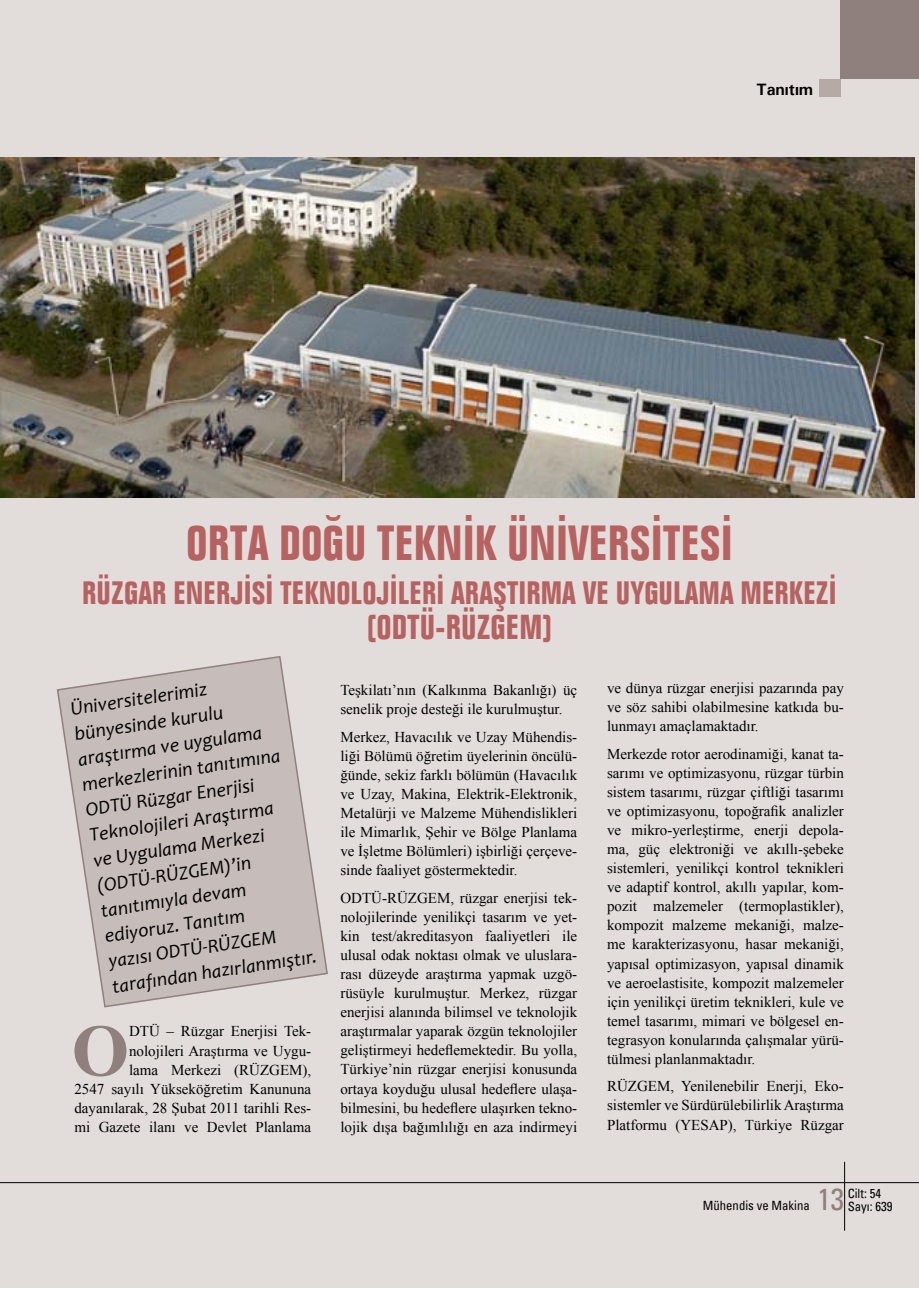
<style>
.page{position:relative;width:919px;height:1289px;background:#fff}
.page>*{position:absolute;margin:0;border:0;box-sizing:border-box;transform-origin:0 0}
.t1{font:700 73.95px "Times New Roman";color:#8f807d}
.t2{font:700 condensed 48px "Folio BT";color:#b66260}
.t3{font:700 condensed 33.75px "Folio BT";color:#b66260}
.t4{font:700 condensed 31.5px "Folio BT";color:#b66260}
.t5{font:condensed 30px "Univers";color:#8f807d}
.t6{font:italic 19.5px/25.5px "Candara";color:#000}
.t7{font:700 16.5px "Univers";color:#000}
.t8{font:15px/19px "Times New Roman";color:#000;text-align:justify}
.t9{font:condensed 12.75px "Univers";color:#000}
</style>
<div class="page">
<div style="left:0;top:1px;width:918px;height:1287px;background:#e2dddb"></div>
<div style="left:840px;top:0;width:78px;height:79px;background:#8f807d"></div>
<div style="left:819px;top:79px;width:21px;height:18px;background:#b6aaa7"></div>
<hr style="left:0;top:1182px;width:918px;height:1px;background:#000">
<hr style="left:844px;top:1161px;width:1px;height:69px;background:#000">
<img style="left:0;top:157px;width:914px;height:340px">
<svg style="left:56px;top:656px;width:272px;height:352px"></svg>
<p class="t7" style="left:756px;top:79px;width:58px">Tanıtım</p>
<h2 class="t2" style="left:186px;top:513px;width:548px">ORTA DOĞU TEKNİK ÜNİVERSİTESİ</h2>
<h3 class="t4" style="left:82px;top:573px;width:756px">RÜZGAR ENERJİSİ TEKNOLOJİLERİ ARAŞTIRMA VE UYGULAMA MERKEZİ</h3>
<h3 class="t3" style="left:366px;top:606px;width:187px">(ODTÜ-RÜZGEM)</h3>
<p class="t6" style="left:69px;top:695px;width:210px;rotate:-8deg">Üniversitelerimiz bünyesinde kurulu araştırma ve uygulama merkezlerinin tanıtımına<br>ODTÜ Rüzgar Enerjisi<br>Teknolojileri Araştırma ve Uygulama Merkezi (ODTÜ-RÜZGEM)’in tanıtımıyla devam ediyoruz. Tanıtım<br>yazısı ODTÜ-RÜZGEM tarafından hazırlanmıştır.</p>
<p class="t8" style="left:74px;top:1021px;width:238px;text-align:right">DTÜ – Rüzgar Enerjisi Tek&shy;nolojileri Araştırma ve Uygu-<br>lama Merkezi (RÜZGEM),<br>2547 sayılı Yükseköğretim Kanununa dayanılarak, 28 Şubat 2011 tarihli Res&shy;mi Gazete ilanı ve Devlet Planlama</p>
<h1 class="t1" style="left:72px;top:999px;width:59px">O</h1>
<p class="t8" style="left:340px;top:680px;width:238px">Teşkilatı’nın (Kalkınma Bakanlığı) üç senelik proje desteği ile kurulmuştur.</p>
<p class="t8" style="left:340px;top:727px;width:238px">Merkez, Havacılık ve Uzay Mühendis&shy;liği Bölümü öğretim üyelerinin öncülü&shy;ğünde, sekiz farklı bölümün (Havacılık ve Uzay, Makina, Elektrik-Elektronik, Metalürji ve Malzeme Mühendislikleri ile Mimarlık, Şehir ve Bölge Planlama ve İşletme Bölümleri) işbirliği çerçeve&shy;sinde faaliyet göstermektedir.</p>
<p class="t8" style="left:340px;top:888px;width:238px">ODTÜ-RÜZGEM, rüzgar enerjisi tek&shy;nolojilerinde yenilikçi tasarım ve yet&shy;kin test/akreditasyon faaliyetleri ile ulusal odak noktası olmak ve uluslara&shy;rası düzeyde araştırma yapmak uzgö&shy;rüsüyle kurulmuştur. Merkez, rüzgar enerjisi alanında bilimsel ve teknolojik araştırmalar yaparak özgün teknolojiler geliştirmeyi hedeflemektedir. Bu yolla, Türkiye’nin rüzgar enerjisi konusunda ortaya koyduğu ulusal hedeflere ulaşa&shy;bilmesini, bu hedeflere ulaşırken tekno&shy;lojik dışa bağımlılığı en aza indirmeyi</p>
<p class="t8" style="left:607px;top:678px;width:238px">ve dünya rüzgar enerjisi pazarında pay ve söz sahibi olabilmesine katkıda bu&shy;lunmayı amaçlamaktadır.</p>
<p class="t8" style="left:607px;top:744px;width:238px">Merkezde rotor aerodinamiği, kanat ta&shy;sarımı ve optimizasyonu, rüzgar türbin sistem tasarımı, rüzgar çiftliği tasarımı ve optimizasyonu, topoğrafik analizler ve mikro-yerleştirme, enerji depola&shy;ma, güç elektroniği ve akıllı-şebeke sistemleri, yenilikçi kontrol teknikleri ve adaptif kontrol, akıllı yapılar, kom&shy;pozit malzemeler (termoplastikler), kompozit malzeme mekaniği, malze&shy;me karakterizasyonu, hasar mekaniği, yapısal optimizasyon, yapısal dinamik ve aeroelastisite, kompozit malzemeler için yenilikçi üretim teknikleri, kule ve temel tasarımı, mimari ve bölgesel en&shy;tegrasyon konularında çalışmalar yürü&shy;tülmesi planlanmaktadır.</p>
<p class="t8" style="left:607px;top:1076px;width:238px">RÜZGEM, Yenilenebilir Enerji, Eko&shy;sistemler ve Sürdürülebilirlik Araştırma Platformu (YESAP), Türkiye Rüzgar</p>
<p class="t9" style="left:847px;top:1184px;width:35px">Cilt: 54</p>
<p class="t9" style="left:702px;top:1196px;width:108px">Mühendis ve Makina</p>
<h3 class="t5" style="left:817px;top:1179px;width:28px">13</h3>
<p class="t9" style="left:847px;top:1198px;width:46px">Sayı: 639</p>
</div>
